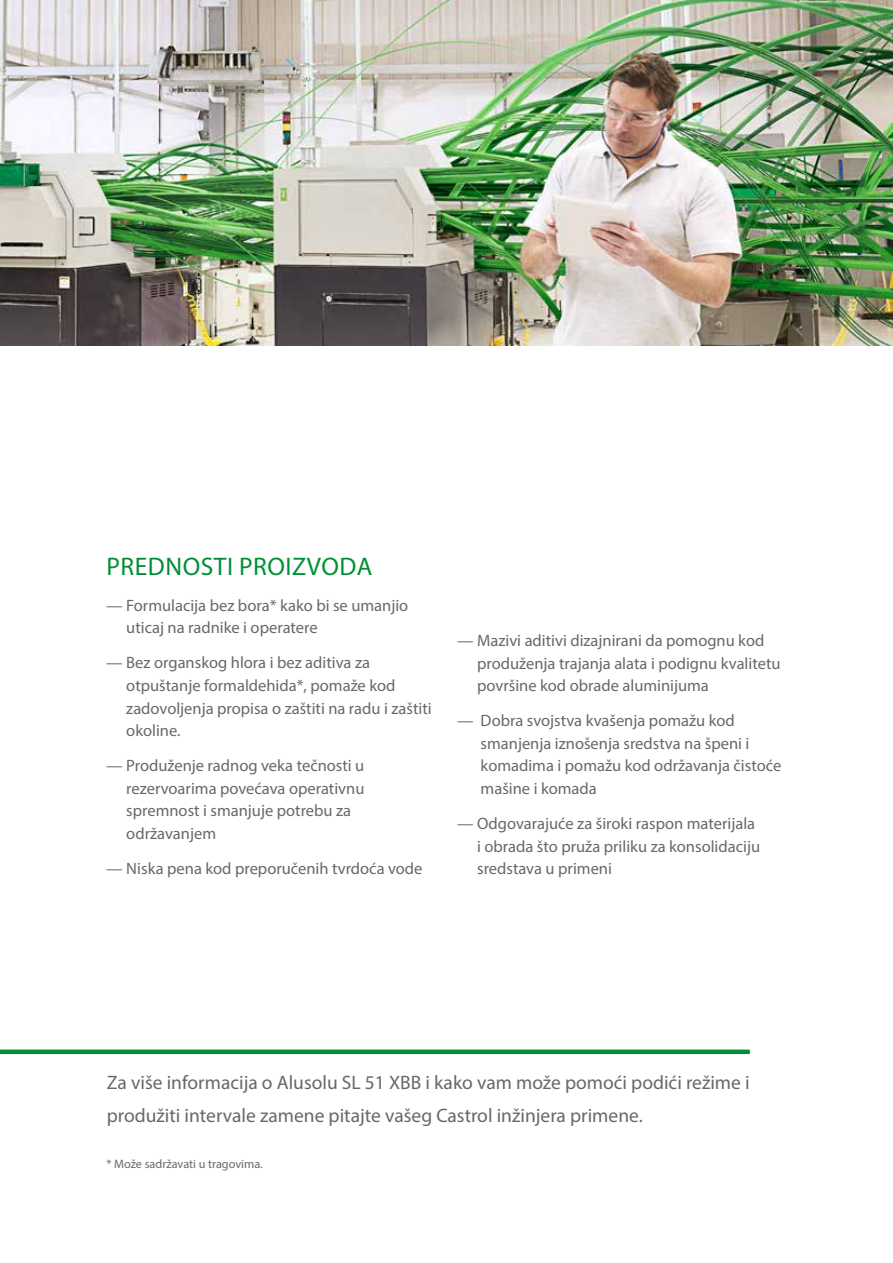
<style>
.page{position:relative;width:893px;height:1263px;background:#fff}
.page>*{position:absolute;margin:0;border:0;box-sizing:border-box;transform-origin:0 0}
.t1{font:25.5px "Myriad Pro";letter-spacing:.02em;color:#008f35}
.t2{font:19.5px/33px "Myriad Pro";color:#68676c}
.t3{font:16.5px/22.5px "Myriad Pro";color:#68676c}
.t4{font:12.3px "Myriad Pro";color:#68676c}
</style>
<div class="page">
<img style="left:0;top:0;width:893px;height:346px">
<div style="left:0;top:1049px;width:750px;height:5px;background:#008f35"></div>
<h1 class="t1" style="left:107px;top:551px;width:267px">PREDNOSTI PROIZVODA</h1>
<p class="t3" style="left:126px;top:594px;width:283px;text-indent:-20px">— Formulacija bez bora* kako bi se umanjio uticaj na radnike i operatere</p>
<p class="t3" style="left:126px;top:651px;width:307px;text-indent:-20px">— Bez organskog hlora i bez aditiva za otpuštanje formaldehida*, pomaže kod zadovoljenja propisa o zaštiti na radu i zaštiti okoline.</p>
<p class="t3" style="left:126px;top:754px;width:240px;text-indent:-20px">— Produženje radnog veka tečnosti u rezervoarima povećava operativnu spremnost i smanjuje potrebu za održavanjem</p>
<p class="t3" style="left:106px;top:857px;width:318px">— Niska pena kod preporučenih tvrdoća vode</p>
<p class="t3" style="left:477px;top:629px;width:305px;text-indent:-20px">— Mazivi aditivi dizajnirani da pomognu kod produženja trajanja alata i podignu kvalitetu površine kod obrade aluminijuma</p>
<p class="t3" style="left:481px;top:709px;width:302px;text-indent:-23px">— Dobra svojstva kvašenja pomažu kod smanjenja iznošenja sredstva na špeni i komadima i pomažu kod održavanja čistoće mašine i komada</p>
<p class="t3" style="left:477px;top:812px;width:284px;text-indent:-20px">— Odgovarajuće za široki raspon materijala i obrada što pruža priliku za konsolidaciju sredstava u primeni</p>
<p class="t2" style="left:107px;top:1065px;width:644px">Za više informacija o Alusolu SL 51 XBB i kako vam može pomoći podići režime i produžiti intervale zamene pitajte vašeg Castrol inžinjera primene.</p>
<p class="t4" style="left:107px;top:1156px;width:158px">* Može sadržavati u tragovima.</p>
</div>
